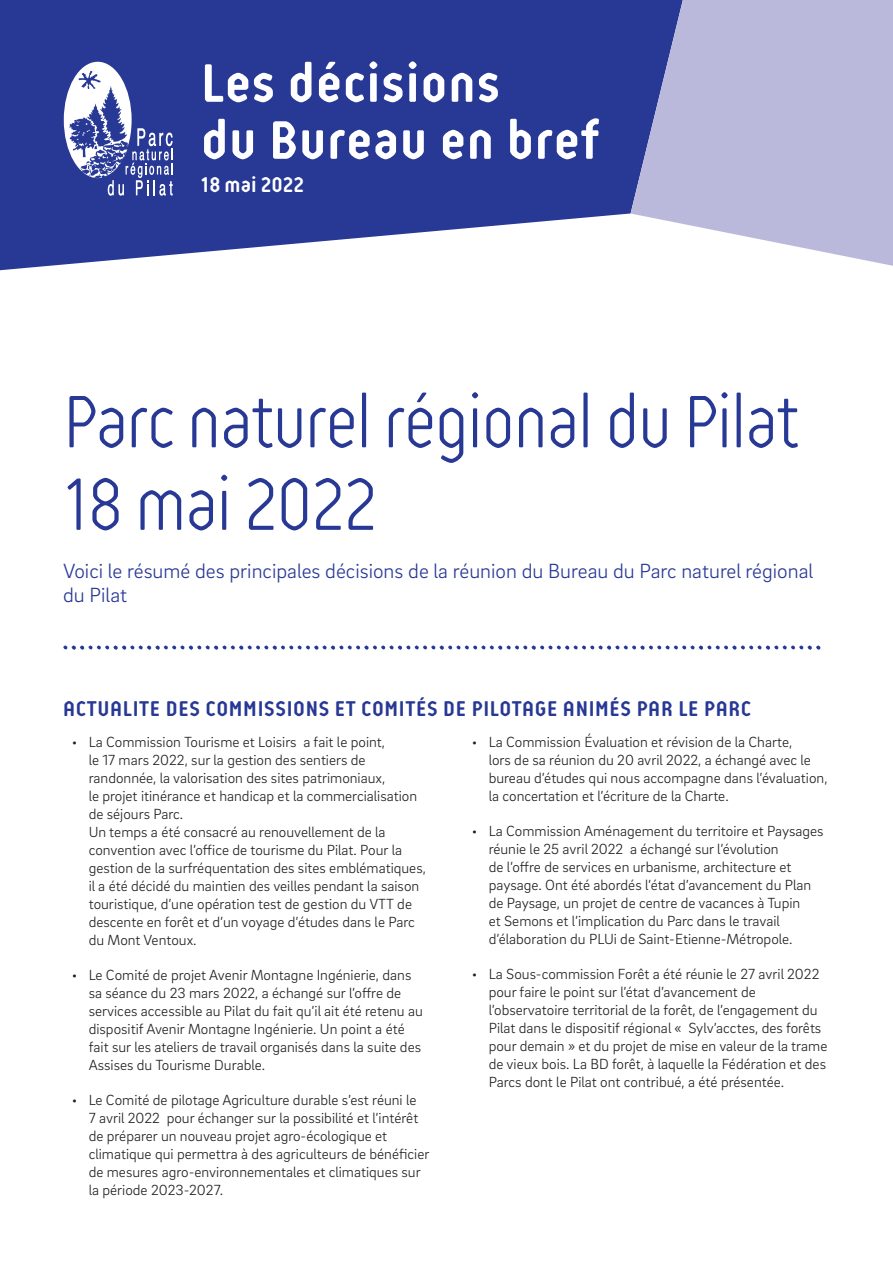
<style>
.page{position:relative;width:893px;height:1263px;background:#fff}
.page>*{position:absolute;margin:0;border:0;box-sizing:border-box;transform-origin:0 0}
.ACCROCHE_-Titre{font:300 78px/82.5px "Reso";letter-spacing:-.025em;color:#273895;scale:.95 1}
.t1{font:700 57px/57px "Reso";letter-spacing:.015em;color:#fff}
.ARTICLE_-_N1_-_titre{font:700 22.5px "Reso";letter-spacing:.03em;color:#273895}
.t2{font:700 22.5px "Reso";color:#fff}
.ACCROCHE_-_Chapô{font:300 21px/24px "Brix Sans";color:#273895}
.t3{font:300 15px/18px "Brix Sans";color:#231f20}
</style>
<div class="page">
<svg style="left:0;top:0;width:631px;height:271px;fill:#273895"></svg>
<svg style="left:631px;top:0;width:262px;height:266px;fill:#bab9db"></svg>
<svg style="left:64px;top:62px;width:109px;height:134px"></svg>
<svg style="left:63px;top:645px;width:757px;height:5px"></svg>
<h2 class="t1" style="left:201px;top:55px;width:400px">Les décisions<br>du Bureau en bref</h2>
<h3 class="t2" style="left:201px;top:173px;width:105px">18 mai 2022</h3>
<p class="ACCROCHE_-Titre" style="left:63px;top:381px;width:777px">Parc naturel régional du Pilat<br>18 mai 2022</p>
<p class="ACCROCHE_-_Chapô" style="left:63px;top:558px;width:751px">Voici le résumé des principales décisions de la réunion du Bureau du Parc naturel régional du Pilat</p>
<p class="ARTICLE_-_N1_-_titre" style="left:63px;top:697px;width:689px">ACTUALITE DES COMMISSIONS ET COMITÉS DE PILOTAGE ANIMÉS PAR LE PARC</p>
<p class="t3" style="left:89px;top:732px;width:339px;text-indent:-17px">• La Commission Tourisme et Loisirs a fait le point,<br>le 17 mars 2022, sur la gestion des sentiers de randonnée, la valorisation des sites patrimoniaux,<br>le projet itinérance et handicap et la commercialisation de séjours Parc.<br>Un temps a été consacré au renouvellement de la convention avec l’office de tourisme du Pilat. Pour la gestion de la surfréquentation des sites emblématiques, il a été décidé du maintien des veilles pendant la saison touristique, d’une opération test de gestion du VTT de descente en forêt et d’un voyage d’études dans le Parc du Mont Ventoux.</p>
<p class="t3" style="left:89px;top:965px;width:336px;text-indent:-17px">• Le Comité de projet Avenir Montagne Ingénierie, dans sa séance du 23 mars 2022, a échangé sur l’offre de services accessible au Pilat du fait qu’il ait été retenu au dispositif Avenir Montagne Ingénierie. Un point a été fait sur les ateliers de travail organisés dans la suite des Assises du Tourisme Durable.</p>
<p class="t3" style="left:89px;top:1090px;width:342px;text-indent:-17px">• Le Comité de pilotage Agriculture durable s’est réuni le<br>7 avril 2022 pour échanger sur la possibilité et l’intérêt de préparer un nouveau projet agro-écologique et climatique qui permettra à des agriculteurs de bénéficier de mesures agro-environnementales et climatiques sur la période 2023-2027.</p>
<p class="t3" style="left:489px;top:732px;width:340px;text-indent:-17px">• La Commission Évaluation et révision de la Charte,<br>lors de sa réunion du 20 avril 2022, a échangé avec le bureau d’études qui nous accompagne dans l’évaluation, la concertation et l’écriture de la Charte.</p>
<p class="t3" style="left:489px;top:821px;width:336px;text-indent:-17px">• La Commission Aménagement du territoire et Paysages réunie le 25 avril 2022 a échangé sur l’évolution<br>de l’offre de services en urbanisme, architecture et paysage. Ont été abordés l’état d’avancement du Plan de Paysage, un projet de centre de vacances à Tupin<br>et Semons et l’implication du Parc dans le travail d’élaboration du PLUi de Saint-Etienne-Métropole.</p>
<p class="t3" style="left:489px;top:964px;width:340px;text-indent:-17px">• La Sous-commission Forêt a été réunie le 27 avril 2022 pour faire le point sur l’état d’avancement de l’observatoire territorial de la forêt, de l’engagement du Pilat dans le dispositif régional « Sylv’acctes, des forêts pour demain » et du projet de mise en valeur de la trame de vieux bois. La BD forêt, à laquelle la Fédération et des Parcs dont le Pilat ont contribué, a été présentée.</p>
</div>
